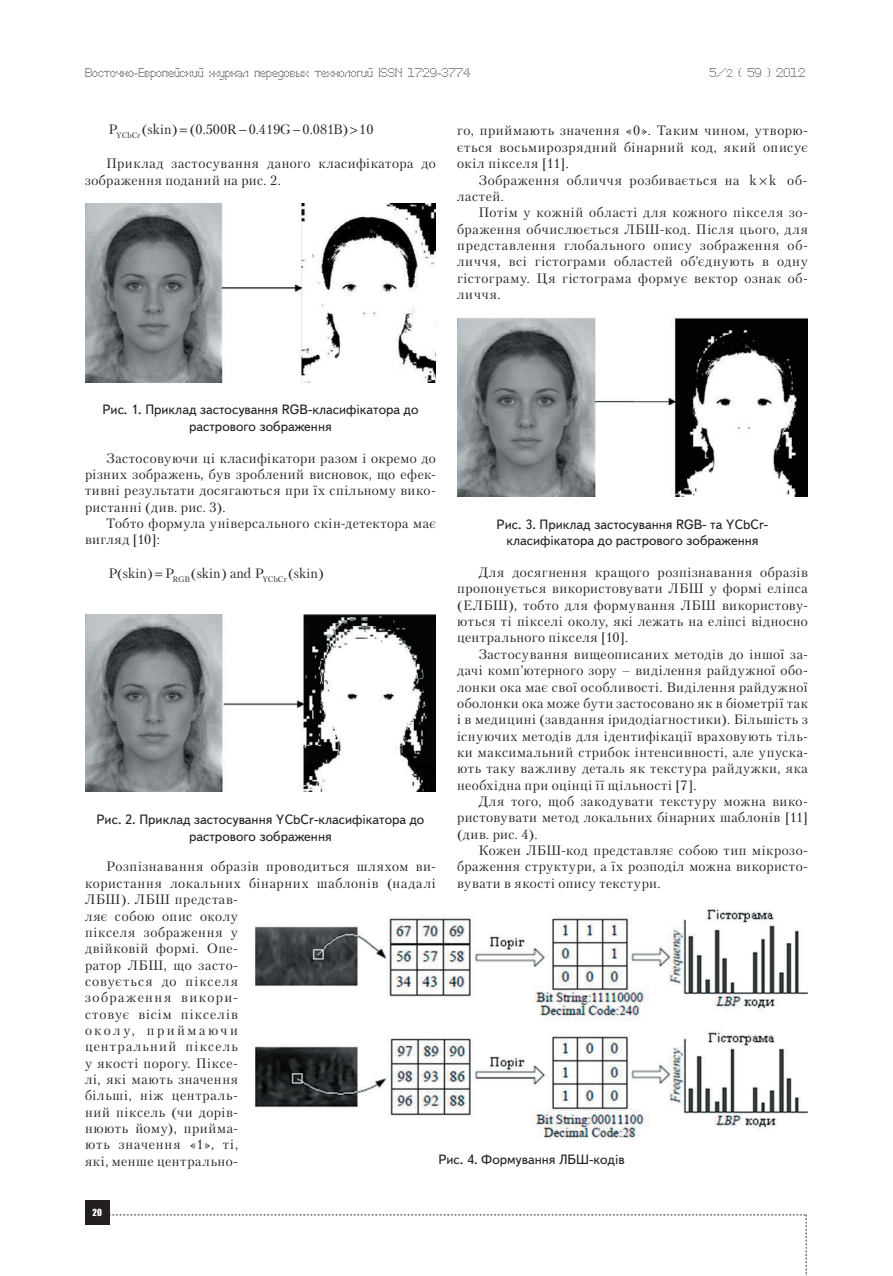
<style>
.page{position:relative;width:893px;height:1276px;background:#fff}
.page>*{position:absolute;margin:0;border:0;box-sizing:border-box;transform-origin:0 0}
.t1{font:13.5px/16.4px "Petersburg C";letter-spacing:.045em;color:#231f20;text-align:justify}
.t2{font:13.5px/16.2px "Text Book C";color:#231f20;text-align:center}
.t3{font:13.5px "Petersburg C";letter-spacing:.005em;color:#231f20}
.t4{font:12px "Perfo";letter-spacing:.015em;color:#231f20}
.t5{font:9px "Impact";color:#fff}
.t6{font:7.8px "Petersburg C";letter-spacing:.005em;color:#231f20}
.s1{font-size:10.5px}
</style>
<div class="page">
<div style="left:85px;top:1200px;width:24px;height:25px;background:#231f20"></div>
<svg style="left:109px;top:1214px;width:698px;height:62px"></svg>
<img style="left:85px;top:204px;width:351px;height:178px">
<img style="left:86px;top:614px;width:350px;height:177px">
<img style="left:457px;top:318px;width:350px;height:178px">
<img style="left:255px;top:909px;width:553px;height:229px">
<p class="t4" style="left:85px;top:65px;width:387px">Восточно-Европейский журнал передовых технологий ISSN 1729-3774</p>
<p class="t4" style="left:709px;top:65px;width:97px">5/<span class="s1">2</span> ( 59 ) 2012</p>
<p class="t1" style="left:108px;top:121px;width:11px">P</p>
<p class="t1" style="left:147px;top:121px;width:32px">skin)</p>
<p class="t6" style="left:116px;top:130px;width:33px">YCbCr<sup>(</sup></p>
<p class="t3" style="left:190px;top:121px;width:185px">( .0 500R − 0.419 − 0 081B) 10</p>
<p class="t1" style="left:280px;top:121px;width:12px">G</p>
<p class="t1" style="left:310px;top:121px;width:5px">.</p>
<p class="t1" style="left:85px;top:155px;width:352px;text-indent:21px">Приклад застосування даного класифікатора до зображення поданий на рис. 2.</p>
<p class="t1" style="left:457px;top:122px;width:352px">го, приймають значення «0». Таким чином, утворю&shy;ється восьмирозрядний бінарний код, який описує окіл пікселя [11].</p>
<p class="t1" style="left:457px;top:171px;width:352px;text-indent:21px">Зображення обличчя розбивається на k k об&shy;ластей.</p>
<p class="t1" style="left:457px;top:204px;width:352px;text-indent:21px">Потім у кожній області для кожного пікселя зо&shy;браження обчислюється ЛБШ-код. Після цього, для представлення глобального опису зображення об&shy;личчя, всі гістограми областей об’єднують в одну гістограму. Ця гістограма формує вектор ознак об&shy;личчя.</p>
<p class="t2" style="left:102px;top:402px;width:317px">Рис. 1. Приклад застосування RGB-класифікатора до растрового зображення</p>
<p class="t1" style="left:85px;top:449px;width:352px;text-indent:21px">Застосовуючи ці класифікатори разом і окремо до різних зображень, був зроблений висновок, що ефек&shy;тивні результати досягаються при їх спільному вико&shy;ристанні (див. рис. 3).</p>
<p class="t1" style="left:85px;top:515px;width:352px;text-indent:21px">Тобто формула універсального скін-детектора має вигляд [10]:</p>
<p class="t1" style="left:108px;top:565px;width:46px">P s( kin)</p>
<p class="t1" style="left:165px;top:565px;width:11px">P</p>
<p class="t3" style="left:197px;top:565px;width:129px">skin and P<sub>YCbCr</sub>(skin)</p>
<p class="t2" style="left:497px;top:516px;width:273px">Рис. 3. Приклад застосування RGB- та YCbCr&shy;класифікатора до растрового зображення</p>
<p class="t1" style="left:457px;top:564px;width:352px;text-indent:21px">Для досягнення кращого розпізнавання образів пропонується використовувати ЛБШ у формі еліпса (ЕЛБШ), тобто для формування ЛБШ використову&shy;ються ті пікселі околу, які лежать на еліпсі відносно центрального пікселя [10].</p>
<p class="t1" style="left:457px;top:646px;width:352px;text-indent:21px">Застосування вищеописаних методів до іншої за&shy;дачі комп’ютерного зору – виділення райдужної обо&shy;лонки ока має свої особливості. Виділення райдужної оболонки ока може бути застосовано як в біометрії так і в медицині (завдання іридодіагностики). Більшість з існуючих методів для ідентифікації враховують тіль&shy;ки максимальний стрибок інтенсивності, але упуска&shy;ють таку важливу деталь як текстура райдужки, яка необхідна при оцінці її щільності [7].</p>
<p class="t1" style="left:457px;top:793px;width:352px;text-indent:21px">Для того, щоб закодувати текстуру можна вико&shy;ристовувати метод локальних бінарних шаблонів [11] (див. рис. 4).</p>
<p class="t1" style="left:457px;top:842px;width:352px;text-indent:21px">Кожен ЛБШ-код представляє собою тип мікрозо&shy;браження структури, а їх розподіл можна використо&shy;вувати в якості опису текстури.</p>
<p class="t6" style="left:173px;top:574px;width:26px">RGB<sup>(</sup></p>
<p class="t1" style="left:221px;top:565px;width:7px">)</p>
<p class="t2" style="left:97px;top:812px;width:329px">Рис. 2. Приклад застосування YCbCr-класифікатора до растрового зображення</p>
<p class="t1" style="left:85px;top:858px;width:352px;text-align:left;text-indent:21px">Розпізнавання образів проводиться шляхом ви&shy;користання локальних бінарних шаблонів (надалі<br>ЛБШ). ЛБШ представ-<br>ляє собою опис околу<br>пікселя зображення у<br>двійковій формі. Опе-<br>ратор ЛБШ, що засто-<br>совується до пікселя<br>зображення викори-<br>стовує вісім пікселів<br>околу, приймаючи<br>центральний піксель<br>у якості порогу. Піксе-<br>лі, які мають значення<br>більші, ніж централь-<br>ний піксель (чи дорів-<br>нюють йому), прийма-<br>ють значення «1», ті,<br>які, менше центрально-</p>
<p class="t2" style="left:438px;top:1152px;width:188px">Рис. 4. Формування ЛБШ-кодів</p>
<p class="t5" style="left:92px;top:1205px;width:11px">20</p>
</div>
